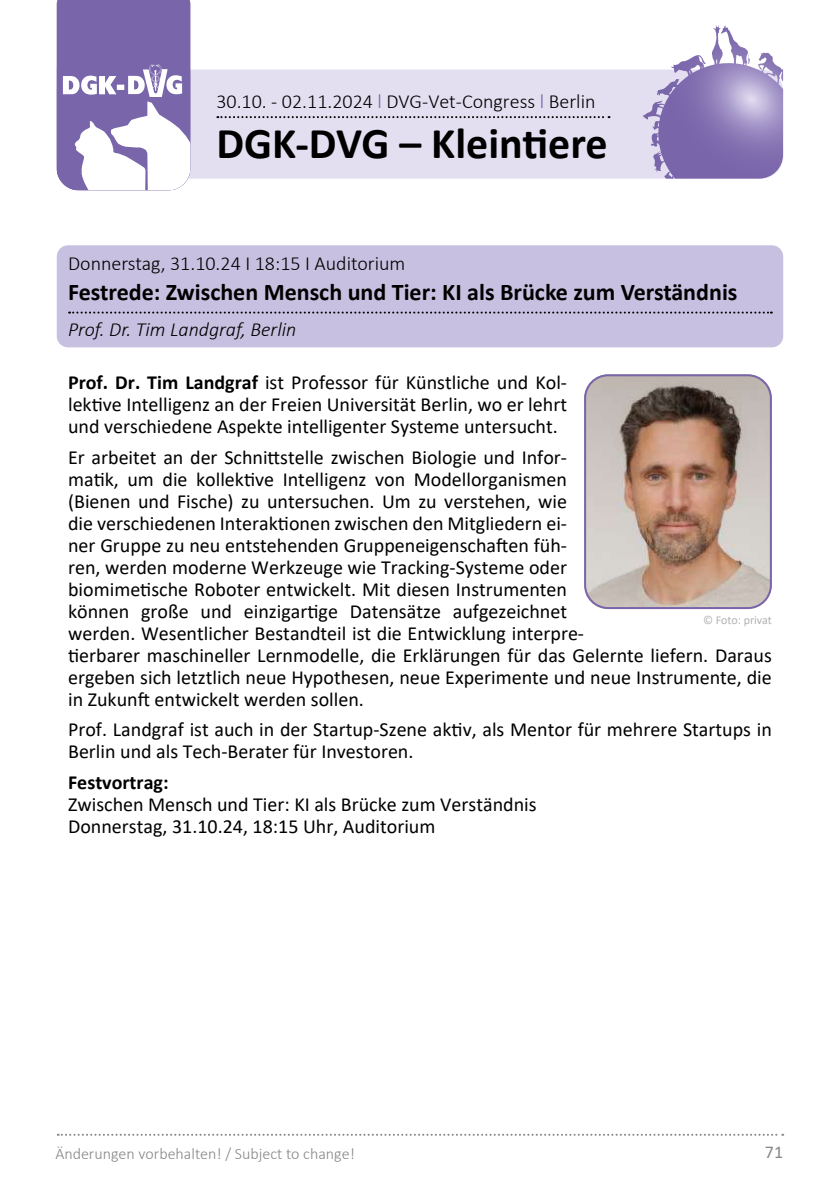
<style>
.page{position:relative;width:840px;height:1191px;background:#fff}
.page>*{position:absolute;margin:0;border:0;box-sizing:border-box;transform-origin:0 0}
.t1{font:700 44px "Calibri";color:#000}
.t2{font:700 24px "Calibri";color:#000}
.t3{font:20px/22px "Calibri";color:#000}
.t4{font:300 20px "Calibri";color:#000}
.t5{font:italic 300 20px "Calibri";color:#000}
.t6{font:700 20px "Calibri";color:#000}
.t7{font:18px "Calibri";color:#878787}
.t8{font:300 16px "Calibri";color:#878787}
.t9{font:12px "Calibri";letter-spacing:-.005em;color:#b3b2b2}
.s1{color:#7965aa}
.s2{font-weight:700}
</style>
<div class="page">
<svg style="left:58px;top:1133px;width:724px;height:2px"></svg>
<svg style="left:57px;top:69px;width:725px;height:110px;background:#d5cfe7"></svg>
<svg style="left:57px;top:0;width:133px;height:190px"></svg>
<svg style="left:642px;top:26px;width:74px;height:104px"></svg>
<svg style="left:217px;top:116px;width:392px;height:2px"></svg>
<div style="left:57px;top:245px;width:725px;height:102px;background:#c8c0e0;border-radius:11px"></div>
<svg style="left:69px;top:311px;width:702px;height:2px"></svg>
<img style="left:586px;top:375px;width:185px;height:234px">
<div style="left:583px;top:374px;width:188px;height:235px;border:2px solid #7965aa;border-radius:23px"></div>
<p class="t4" style="left:216px;top:89px;width:380px">30.10. - 02.11.2024 <span class="s1">l</span> DVG-Vet-Congress <span class="s1">l</span> Berlin</p>
<h1 class="t1" style="left:216px;top:112px;width:392px">DGK-DVG – Kleintiere</h1>
<p class="t4" style="left:68px;top:251px;width:338px">Donnerstag, 31.10.24 I 18:15 I Auditorium</p>
<p class="t2" style="left:68px;top:275px;width:670px">Festrede: Zwischen Mensch und Tier: KI als Brücke zum Verständnis</p>
<p class="t5" style="left:68px;top:317px;width:229px">Prof. Dr. Tim Landgraf, Berlin</p>
<p class="t3" style="left:68px;top:371px;width:500px;text-align:justify"><span class="s2">Prof. Dr. Tim Landgraf</span> ist Professor für Künstliche und Kol&shy;lektive Intelligenz an der Freien Universität Berlin, wo er lehrt und verschiedene Aspekte intelligenter Systeme untersucht.</p>
<p class="t3" style="left:68px;top:446px;width:704px">Er arbeitet an der Schnittstelle zwischen Biologie und Infor-<br>matik, um die kollektive Intelligenz von Modellorganismen<br>(Bienen und Fische) zu untersuchen. Um zu verstehen, wie<br>die verschiedenen Interaktionen zwischen den Mitgliedern ei-<br>ner Gruppe zu neu entstehenden Gruppeneigenschaften füh-<br>ren, werden moderne Werkzeuge wie Tracking-Systeme oder<br>biomimetische Roboter entwickelt. Mit diesen Instrumenten<br>können große und einzigartige Datensätze aufgezeichnet<br>werden. Wesentlicher Bestandteil ist die Entwicklung interpre-<br>tierbarer maschineller Lernmodelle, die Erklärungen für das Gelernte liefern. Daraus ergeben sich letztlich neue Hypothesen, neue Experimente und neue Instrumente, die in Zukunft entwickelt werden sollen.</p>
<p class="t3" style="left:68px;top:718px;width:704px">Prof. Landgraf ist auch in der Startup-Szene aktiv, als Mentor für mehrere Startups in<br>Berlin und als Tech-Berater für Investoren.</p>
<p class="t6" style="left:68px;top:768px;width:102px">Festvortrag:</p>
<p class="t3" style="left:68px;top:793px;width:470px">Zwischen Mensch und Tier: KI als Brücke zum Verständnis<br>Donnerstag, 31.10.24, 18:15 Uhr, Auditorium</p>
<p class="t9" style="left:702px;top:611px;width:70px">© Foto: privat</p>
<p class="t8" style="left:55px;top:1143px;width:301px">Änderungen vorbehalten! / Subject to change!</p>
<p class="t7" style="left:764px;top:1139px;width:20px">71</p>
</div>
